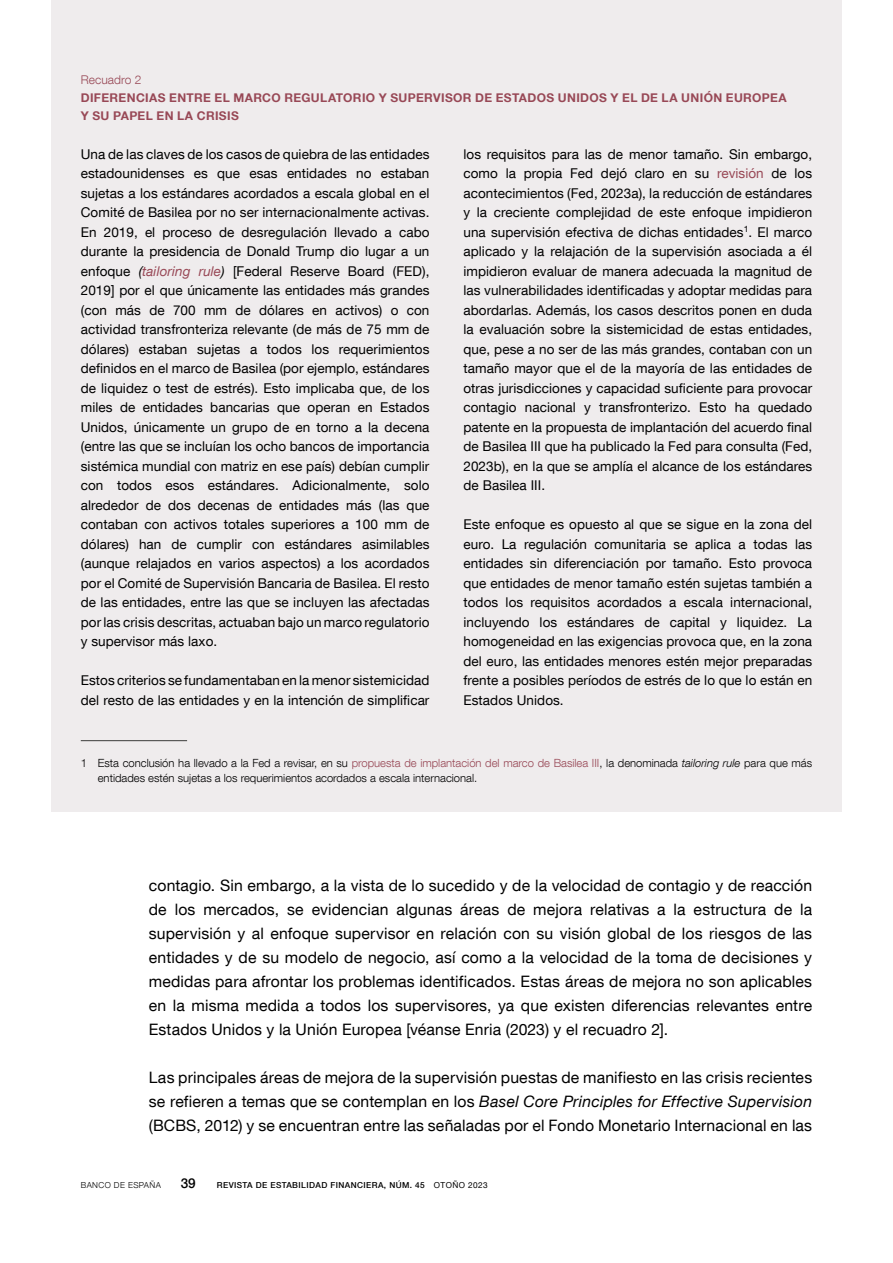
<style>
.page{position:relative;width:893px;height:1263px;background:#fff}
.page>*{position:absolute;margin:0;border:0;box-sizing:border-box;transform-origin:0 0}
.Texto_artículo{font:15.75px/24px "Bd E Neue Helvetica";letter-spacing:.01em;color:#000;text-align:justify}
.Recuadro_texto{font:13.5px/19.5px "Bd E Neue Helvetica";letter-spacing:.005em;color:#000;text-align:justify}
.t1{font:500 13.5px "Bd E Neue Helvetica";color:#000}
.Recuadro_título{font:700 12px/18px "Bd E Neue Helvetica";letter-spacing:.03em;color:#984856}
.Recuadro_número{font:300 12px "Bd E Neue Helvetica";letter-spacing:.005em;color:#984856}
.Recuadro_citas_1{font:300 11.25px/15px "Bd E Neue Helvetica";color:#000}
.t2{font:500 8.25px "Bd E Neue Helvetica";letter-spacing:.05em;color:#000}
.t3{font:300 8.25px "Bd E Neue Helvetica";letter-spacing:.05em;color:#000}
.s1{font-style:italic}
.s2{font-style:italic;color:#984856}
.s3{color:#984856}
.s4{font-weight:400}
</style>
<div class="page">
<div style="left:51px;top:0;width:791px;height:811px;background:#efeced"></div>
<hr style="left:81px;top:740px;width:106px;height:1px;background:#3c3c3b">
<p class="Recuadro_número" style="left:81px;top:72px;width:62px">Recuadro 2</p>
<h4 class="Recuadro_título" style="left:81px;top:88px;width:707px">DIFERENCIAS ENTRE EL MARCO REGULATORIO Y SUPERVISOR DE ESTADOS UNIDOS Y EL DE LA UNIÓN EUROPEA<br>Y SU PAPEL EN LA CRISIS</h4>
<p class="Recuadro_texto" style="left:81px;top:144px;width:350px">Una de las claves de los casos de quiebra de las entidades estadounidenses es que esas entidades no estaban sujetas a los estándares acordados a escala global en el Comité de Basilea por no ser internacionalmente activas.<br>En 2019, el proceso de desregulación llevado a cabo durante la presidencia de Donald Trump dio lugar a un enfoque <span class="s1">(</span><span class="s2">tailoring rule</span><span class="s1">)</span> [Federal Reserve Board (FED), 2019] por el que únicamente las entidades más grandes (con más de 700 mm de dólares en activos) o con actividad transfronteriza relevante (de más de 75 mm de dólares) estaban sujetas a todos los requerimientos definidos en el marco de Basilea (por ejemplo, estándares de liquidez o test de estrés). Esto implicaba que, de los miles de entidades bancarias que operan en Estados Unidos, únicamente un grupo de en torno a la decena (entre las que se incluían los ocho bancos de importancia sistémica mundial con matriz en ese país) debían cumplir con todos esos estándares. Adicionalmente, solo alrededor de dos decenas de entidades más (las que contaban con activos totales superiores a 100 mm de dólares) han de cumplir con estándares asimilables (aunque relajados en varios aspectos) a los acordados por el Comité de Supervisión Bancaria de Basilea. El resto de las entidades, entre las que se incluyen las afectadas por las crisis descritas, actuaban bajo un marco regulatorio y supervisor más laxo.</p>
<p class="Recuadro_texto" style="left:81px;top:671px;width:350px">Estos criterios se fundamentaban en la menor sistemicidad del resto de las entidades y en la intención de simplificar</p>
<p class="Recuadro_texto" style="left:463px;top:144px;width:350px">los requisitos para las de menor tamaño. Sin embargo, como la propia Fed dejó claro en su <span class="s3">revisión</span> de los acontecimientos (Fed, 2023a), la reducción de estándares y la creciente complejidad de este enfoque impidieron una supervisión efectiva de dichas entidades<sup>1</sup>. El marco aplicado y la relajación de la supervisión asociada a él impidieron evaluar de manera adecuada la magnitud de las vulnerabilidades identificadas y adoptar medidas para abordarlas. Además, los casos descritos ponen en duda la evaluación sobre la sistemicidad de estas entidades, que, pese a no ser de las más grandes, contaban con un tamaño mayor que el de la mayoría de las entidades de otras jurisdicciones y capacidad suficiente para provocar contagio nacional y transfronterizo. Esto ha quedado patente en la propuesta de implantación del acuerdo final de Basilea III que ha publicado la Fed para consulta (Fed, 2023b), en la que se amplía el alcance de los estándares de Basilea III.</p>
<p class="Recuadro_texto" style="left:463px;top:515px;width:350px">Este enfoque es opuesto al que se sigue en la zona del euro. La regulación comunitaria se aplica a todas las entidades sin diferenciación por tamaño. Esto provoca que entidades de menor tamaño estén sujetas también a todos los requisitos acordados a escala internacional, incluyendo los estándares de capital y liquidez. La homogeneidad en las exigencias provoca que, en la zona del euro, las entidades menores estén mejor preparadas frente a posibles períodos de estrés de lo que lo están en Estados Unidos.</p>
<p class="Recuadro_citas_1" style="left:98px;top:755px;width:716px;text-indent:-17px">1 Esta conclusión ha llevado a la Fed a revisar, en su <span class="s3">propuesta de implantación del marco de Basilea III</span>, la denominada <span class="s1">tailoring rule</span> para que más entidades estén sujetas a los requerimientos acordados a escala internacional.</p>
<p class="Texto_artículo" style="left:149px;top:873px;width:665px">contagio. Sin embargo, a la vista de lo sucedido y de la velocidad de contagio y de reacción de los mercados, se evidencian algunas áreas de mejora relativas a la estructura de la supervisión y al enfoque supervisor en relación con su visión global de los riesgos de las entidades y de su modelo de negocio, así como a la velocidad de la toma de decisiones y medidas para afrontar los problemas identificados. Estas áreas de mejora no son aplicables en la misma medida a todos los supervisores, ya que existen diferencias relevantes entre Estados Unidos y la Unión Europea [véanse Enria (2023) y el recuadro 2].</p>
<p class="Texto_artículo" style="left:149px;top:1065px;width:665px">Las principales áreas de mejora de la supervisión puestas de manifiesto en las crisis recientes se refieren a temas que se contemplan en los <span class="s1">Basel Core Principles for Effective Supervision </span>(BCBS, 2012) y se encuentran entre las señaladas por el Fondo Monetario Internacional en las</p>
<p class="t3" style="left:81px;top:1180px;width:82px">BANCO DE ESPAÑA</p>
<p class="t1" style="left:181px;top:1175px;width:16px">39</p>
<p class="t2" style="left:217px;top:1180px;width:272px">REVISTA DE ESTABILIDAD FINANCIERA, NÚM. 45 <span class="s4">OTOÑO 2023</span></p>
</div>
